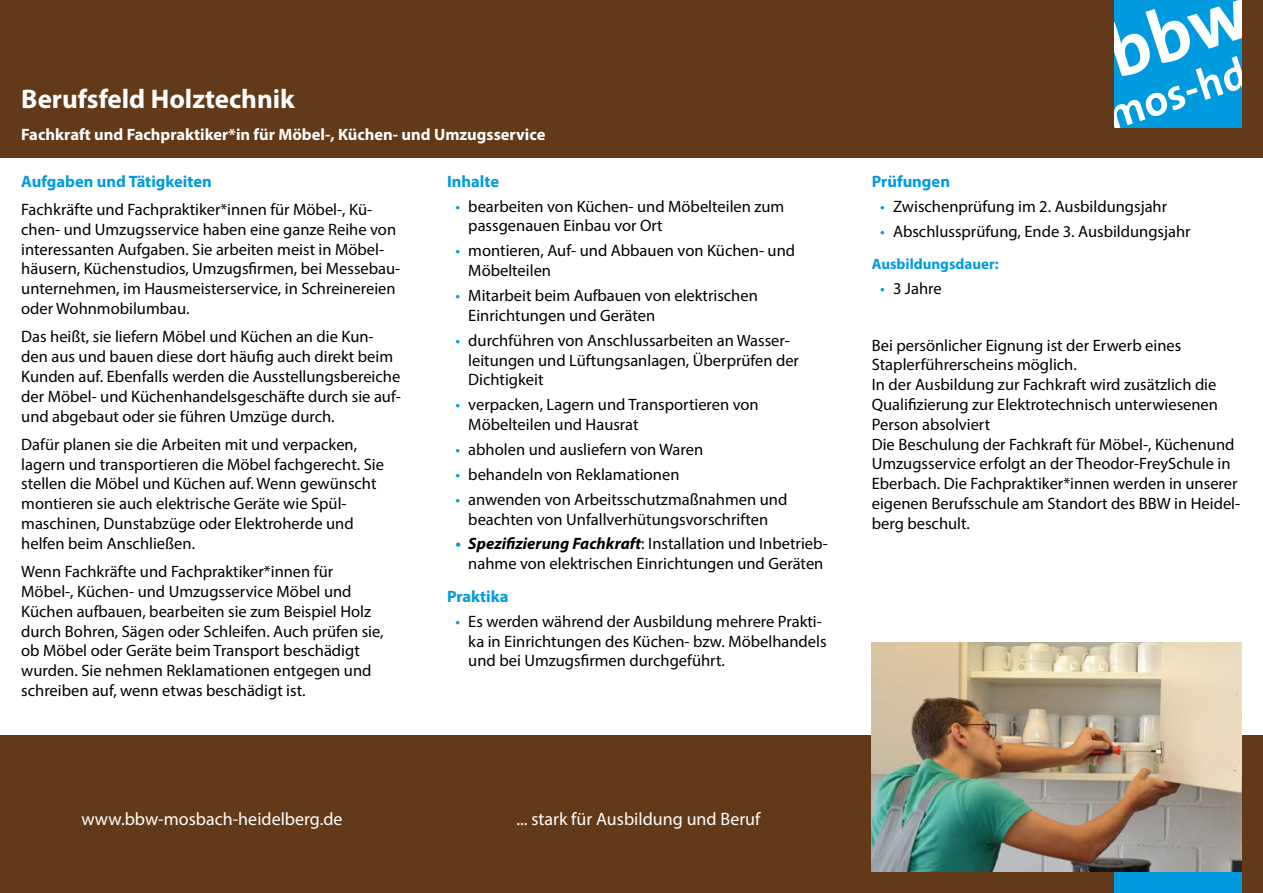
<style>
.page{position:relative;width:1263px;height:893px;background:#fff}
.page>*{position:absolute;margin:0;border:0;box-sizing:border-box;transform-origin:0 0}
.t1{font:700 43.8px "The Sans Os F";color:#fff}
.t2{font:700 27px "Myriad Pro";color:#fff}
.t3{font:18px "Myriad Pro";color:#fff}
.t4{font:16.5px/19.8px "Myriad Pro";color:#000}
.t5{font:700 16.5px "Myriad Pro";color:#fff}
.t6{font:700 16.5px "Myriad Pro";color:#009bde}
.t7{font:700 15px "Myriad Pro";color:#009bde}
.s1{color:#009bde}
.s2{font-weight:700;font-style:italic;color:#009bde}
.s3{font-weight:700;font-style:italic}
</style>
<div class="page">
<div style="left:0;top:0;width:1263px;height:157px;background:#623a1a"></div>
<div style="left:0;top:736px;width:1263px;height:157px;background:#623a1a"></div>
<div style="left:1114px;top:850px;width:128px;height:43px;background:#009bde"></div>
<img style="left:872px;top:642px;width:370px;height:230px">
<div style="left:1114px;top:0;width:128px;height:128px;background:#009bde"></div>
<h2 class="t2" style="left:21px;top:81px;width:275px">Berufsfeld Holztechnik</h2>
<p class="t5" style="left:21px;top:124px;width:526px">Fachkraft und Fachpraktiker*in für Möbel-, Küchen- und Umzugsservice</p>
<p class="t6" style="left:447px;top:170px;width:54px">Inhalte</p>
<p class="t4" style="left:468px;top:196px;width:318px;text-indent:-13px"><span class="s1">•</span> bearbeiten von Küchen- und Möbelteilen zum passgenauen Einbau vor Ort</p>
<p class="t4" style="left:468px;top:241px;width:328px;text-indent:-13px"><span class="s1">•</span> montieren, Auf- und Abbauen von Küchen- und<br>Möbelteilen</p>
<p class="t4" style="left:468px;top:285px;width:291px;text-indent:-13px"><span class="s1">•</span> Mitarbeit beim Aufbauen von elektrischen<br>Einrichtungen und Geräten</p>
<p class="t4" style="left:468px;top:330px;width:332px;text-indent:-13px"><span class="s1">•</span> durchführen von Anschlussarbeiten an Wasser&shy;leitungen und Lüftungsanlagen, Überprüfen der<br>Dichtigkeit</p>
<p class="t4" style="left:468px;top:395px;width:292px;text-indent:-13px"><span class="s1">•</span> verpacken, Lagern und Transportieren von<br>Möbelteilen und Hausrat</p>
<p class="t4" style="left:455px;top:439px;width:249px"><span class="s1">•</span> abholen und ausliefern von Waren</p>
<p class="t4" style="left:455px;top:464px;width:225px"><span class="s1">•</span> behandeln von Reklamationen</p>
<p class="t4" style="left:455px;top:489px;width:333px;text-align:center"><span class="s1">•</span> anwenden von Arbeitsschutzmaßnahmen und beachten von Unfallverhütungsvorschriften</p>
<p class="t4" style="left:455px;top:534px;width:374px;text-align:center"><span class="s2">•</span> <span class="s3">Spezifizierung Fachkraft</span>: Installation und Inbetrieb&shy;nahme von elektrischen Einrichtungen und Geräten</p>
<p class="t6" style="left:447px;top:585px;width:63px">Praktika</p>
<p class="t4" style="left:468px;top:611px;width:360px;text-indent:-13px"><span class="s1">•</span> Es werden während der Ausbildung mehrere Prakti&shy;ka in Einrichtungen des Küchen- bzw. Möbelhandels und bei Umzugsfirmen durchgeführt.</p>
<p class="t6" style="left:21px;top:170px;width:192px">Aufgaben und Tätigkeiten</p>
<p class="t4" style="left:21px;top:199px;width:381px">Fachkräfte und Fachpraktiker*innen für Möbel-, Kü&shy;chen- und Umzugsservice haben eine ganze Reihe von interessanten Aufgaben. Sie arbeiten meist in Möbel&shy;häusern, Küchenstudios, Umzugsfirmen, bei Messebau&shy;unternehmen, im Hausmeisterservice, in Schreinereien oder Wohnmobilumbau.</p>
<p class="t4" style="left:21px;top:327px;width:381px">Das heißt, sie liefern Möbel und Küchen an die Kun&shy;den aus und bauen diese dort häufig auch direkt beim Kunden auf. Ebenfalls werden die Ausstellungsbereiche der Möbel- und Küchenhandelsgeschäfte durch sie auf&shy;und abgebaut oder sie führen Umzüge durch.</p>
<p class="t4" style="left:21px;top:434px;width:364px">Dafür planen sie die Arbeiten mit und verpacken, lagern und transportieren die Möbel fachgerecht. Sie stellen die Möbel und Küchen auf. Wenn gewünscht montieren sie auch elektrische Geräte wie Spül&shy;maschinen, Dunstabzüge oder Elektroherde und helfen beim Anschließen.</p>
<p class="t4" style="left:21px;top:561px;width:364px">Wenn Fachkräfte und Fachpraktiker*innen für Möbel-, Küchen- und Umzugsservice Möbel und Küchen aufbauen, bearbeiten sie zum Beispiel Holz durch Bohren, Sägen oder Schleifen. Auch prüfen sie, ob Möbel oder Geräte beim Transport beschädigt wurden. Sie nehmen Reklamationen entgegen und schreiben auf, wenn etwas beschädigt ist.</p>
<h1 class="t1" style="left:1099px;top:89px;width:146px;rotate:-18deg">mos-hd</h1>
<p class="t6" style="left:872px;top:170px;width:80px">Prüfungen</p>
<p class="t4" style="left:880px;top:196px;width:288px"><span class="s1">•</span> Zwischenprüfung im 2. Ausbildungsjahr</p>
<p class="t4" style="left:880px;top:221px;width:312px"><span class="s1">•</span> Abschlussprüfung, Ende 3. Ausbildungsjahr</p>
<p class="t7" style="left:872px;top:254px;width:128px">Ausbildungsdauer:</p>
<p class="t4" style="left:880px;top:278px;width:63px"><span class="s1">•</span> 3 Jahre</p>
<p class="t4" style="left:872px;top:335px;width:370px">Bei persönlicher Eignung ist der Erwerb eines Staplerführerscheins möglich.<br>In der Ausbildung zur Fachkraft wird zusätzlich die Qualifizierung zur Elektrotechnisch unterwiesenen Person absolviert<br>Die Beschulung der Fachkraft für Möbel-, Küchenund Umzugsservice erfolgt an der Theodor-FreySchule in Eberbach. Die Fachpraktiker*innen werden in unserer eigenen Berufsschule am Standort des BBW in Heidel&shy;berg beschult.</p>
<p class="t3" style="left:82px;top:808px;width:263px">www.bbw-mosbach-heidelberg.de</p>
<p class="t3" style="left:516px;top:808px;width:246px">... stark für Ausbildung und Beruf</p>
</div>
